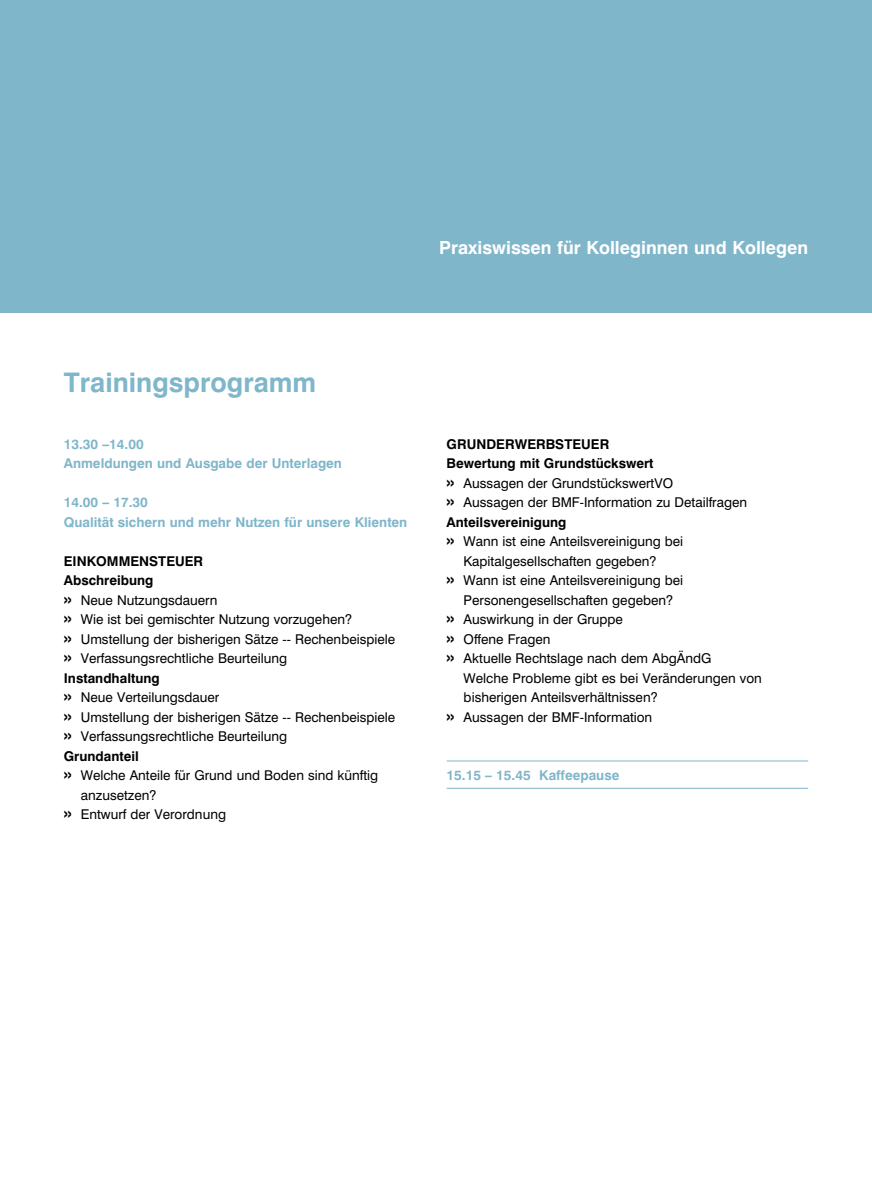
<style>
.page{position:relative;width:872px;height:1191px;background:#fff}
.page>*{position:absolute;margin:0;border:0;box-sizing:border-box;transform-origin:0 0}
.t1{font:700 27px "Swiss 721 BT";color:#7fb6ca}
.t2{font:700 18px "Swiss 721 BT";color:#fff}
.t3{font:13.5px "Swiss 721 BT";color:#000}
.t4{font:700 13.5px/19.5px "Swiss 721 BT";color:#7fb6ca}
.t5{font:700 13.5px "Swiss 721 BT";color:#000}
.s1{font-weight:700;font-size:18px}
</style>
<div class="page">
<div style="left:0;top:0;width:872px;height:312px;background:#7fb6ca"></div>
<hr style="left:446px;top:760px;width:362px;height:1px;background:#7fb6ca">
<hr style="left:446px;top:788px;width:362px;height:1px;background:#7fb6ca">
<h2 class="t2" style="left:439px;top:236px;width:370px">Praxiswissen für Kolleginnen und Kollegen</h2>
<h1 class="t1" style="left:64px;top:366px;width:254px">Trainingsprogramm</h1>
<p class="t4" style="left:64px;top:434px;width:280px">13.30 –14.00<br>Anmeldungen und Ausgabe der Unterlagen</p>
<p class="t4" style="left:64px;top:492px;width:345px">14.00 – 17.30<br>Qualität sichern und mehr Nutzen für unsere Klienten</p>
<p class="t5" style="left:64px;top:552px;width:20px">Einkommensteuer</p>
<p class="t5" style="left:64px;top:572px;width:91px">Abschreibung</p>
<p class="t3" style="left:64px;top:591px;width:155px"><span class="s1">»</span> Neue Nutzungsdauern</p>
<p class="t3" style="left:64px;top:611px;width:290px"><span class="s1">»</span> Wie ist bei gemischter Nutzung vorzugehen?</p>
<p class="t3" style="left:64px;top:630px;width:333px"><span class="s1">»</span> Umstellung der bisherigen Sätze -- Rechenbeispiele</p>
<p class="t3" style="left:64px;top:650px;width:225px"><span class="s1">»</span> Verfassungsrechtliche Beurteilung</p>
<p class="t5" style="left:64px;top:669px;width:97px">Instandhaltung</p>
<p class="t3" style="left:64px;top:689px;width:157px"><span class="s1">»</span> Neue Verteilungsdauer</p>
<p class="t3" style="left:64px;top:708px;width:333px"><span class="s1">»</span> Umstellung der bisherigen Sätze -- Rechenbeispiele</p>
<p class="t3" style="left:64px;top:728px;width:225px"><span class="s1">»</span> Verfassungsrechtliche Beurteilung</p>
<p class="t5" style="left:64px;top:747px;width:77px">Grundanteil</p>
<p class="t3" style="left:64px;top:767px;width:316px"><span class="s1">»</span> Welche Anteile für Grund und Boden sind künftig</p>
<p class="t3" style="left:81px;top:786px;width:77px">anzusetzen?</p>
<p class="t3" style="left:64px;top:806px;width:164px"><span class="s1">»</span> Entwurf der Verordnung</p>
<p class="t5" style="left:446px;top:435px;width:21px">Grunderwerbsteuer</p>
<p class="t5" style="left:446px;top:455px;width:208px">Bewertung mit Grundstückswert</p>
<p class="t3" style="left:446px;top:474px;width:228px"><span class="s1">»</span> Aussagen der GrundstückswertVO</p>
<p class="t3" style="left:446px;top:494px;width:302px"><span class="s1">»</span> Aussagen der BMF-Information zu Detailfragen</p>
<p class="t5" style="left:446px;top:513px;width:121px">Anteilsvereinigung</p>
<p class="t3" style="left:446px;top:533px;width:238px"><span class="s1">»</span> Wann ist eine Anteilsvereinigung bei</p>
<p class="t3" style="left:463px;top:552px;width:195px">Kapitalgesellschaften gegeben?</p>
<p class="t3" style="left:446px;top:572px;width:238px"><span class="s1">»</span> Wann ist eine Anteilsvereinigung bei</p>
<p class="t3" style="left:463px;top:591px;width:211px">Personengesellschaften gegeben?</p>
<p class="t3" style="left:446px;top:611px;width:178px"><span class="s1">»</span> Auswirkung in der Gruppe</p>
<p class="t3" style="left:446px;top:630px;width:105px"><span class="s1">»</span> Offene Fragen</p>
<p class="t3" style="left:446px;top:650px;width:266px"><span class="s1">»</span> Aktuelle Rechtslage nach dem AbgÄndG</p>
<p class="t3" style="left:463px;top:669px;width:300px">Welche Probleme gibt es bei Veränderungen von</p>
<p class="t3" style="left:463px;top:689px;width:196px">bisherigen Anteilsverhältnissen?</p>
<p class="t3" style="left:446px;top:708px;width:207px"><span class="s1">»</span> Aussagen der BMF-Information</p>
<p class="t4" style="left:446px;top:765px;width:174px">15.15 – 15.45 Kaffeepause</p>
</div>
